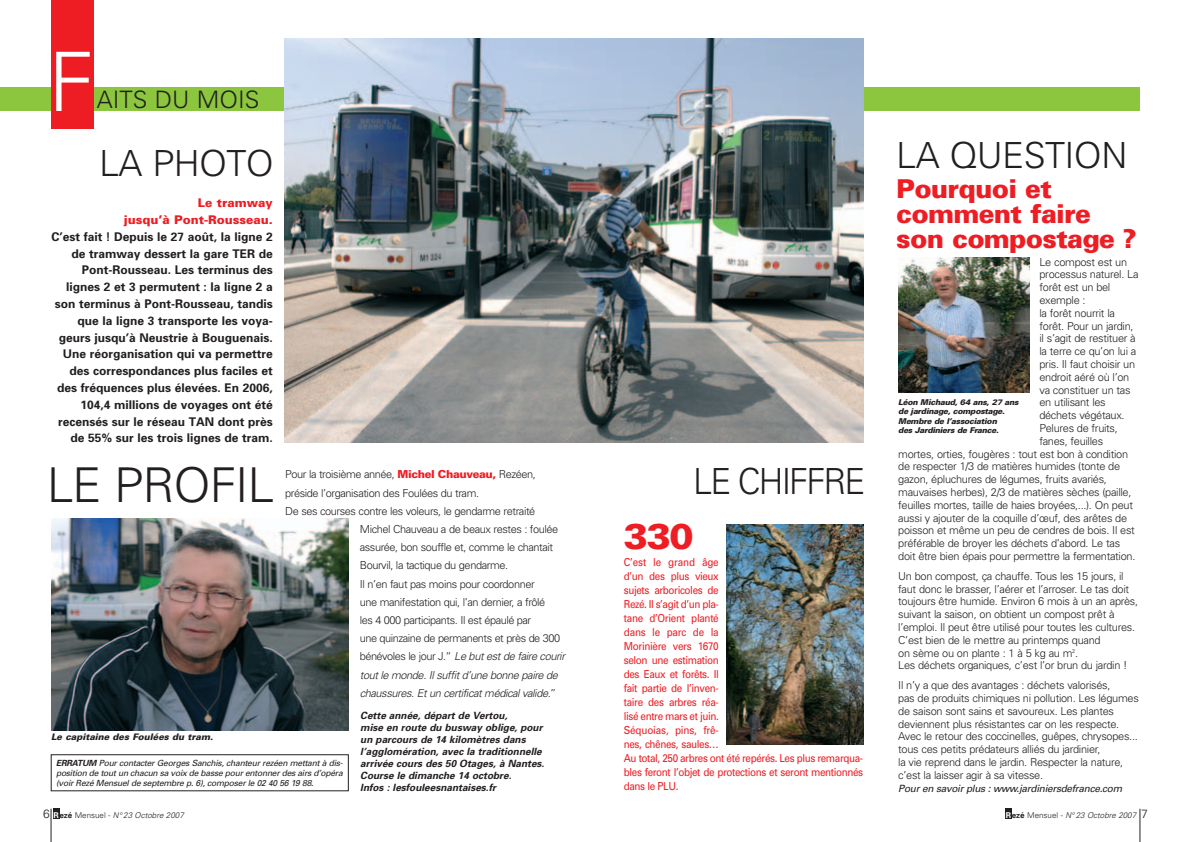
<style>
.page{position:relative;width:1191px;height:842px;background:#fff}
.page>*{position:absolute;margin:0;border:0;box-sizing:border-box;transform-origin:0 0}
.t1{font:300 82px "Univers";color:#fff}
.t2{font:300 48px "Univers";letter-spacing:-.02em;color:#231f20}
.t3{font:300 36px "Univers";letter-spacing:-.015em;color:#231f20}
.t4{font:300 36px "Univers";letter-spacing:-.055em;color:#231f20;scale:.95 1}
.t5{font:900 36px "Univers";color:#ee1d23}
.t6{font:900 26px/25px "Univers";letter-spacing:-.025em;color:#ee1d23}
.t7{font:300 24px "Univers";color:#231f20}
.t8{font:700 12px/16.8px "Univers";color:#231f20;text-align:right}
.t9{font:900 12px/16.8px "Univers";color:#ee1d23;text-align:right}
.t10{font:300 11px/12.8px "Univers";letter-spacing:-.03em;color:#231f20}
.t11{font:11px/14px "Univers";letter-spacing:-.04em;color:#ee1d23;scale:.9 1}
.t12{font:italic 300 11px "Univers";letter-spacing:-.04em;color:#231f20}
.t13{font:italic 700 10px/12px "Univers";color:#231f20}
.t14{font:italic 10px "Univers";letter-spacing:-.03em;color:#231f20}
.t15{font:italic 900 9px "Univers";color:#231f20}
.t16{font:italic 8.5px/10.2px "Univers";letter-spacing:-.03em;color:#231f20;text-align:justify}
.t17{font:italic 900 8px/9.6px "Univers";letter-spacing:-.035em;color:#231f20}
.t18{font:italic 300 8px "Univers";color:#231f20}
.s1{font-weight:900;color:#ee1d23}
.s2{font-style:normal}
.s3{font-weight:700}
.s4{font-style:normal;font-size:12px}
.s5{font-weight:700;font-style:normal;color:#fff}
.s6{font-weight:700;font-style:normal}
</style>
<div class="page">
<div style="left:0;top:88px;width:1140px;height:23px;background:#8bc63e"></div>
<img style="left:285px;top:38px;width:578px;height:404px">
<div style="left:51px;top:0;width:43px;height:129px;background:#ee1d23"></div>
<div style="left:53px;top:809px;width:6px;height:10px;background:#231f20"></div>
<hr style="left:51px;top:809px;width:1px;height:33px;background:#231f20">
<hr style="left:1139px;top:809px;width:1px;height:33px;background:#231f20">
<div style="left:1005px;top:809px;width:6px;height:10px;background:#231f20"></div>
<img style="left:51px;top:518px;width:298px;height:212px">
<img style="left:898px;top:258px;width:131px;height:135px">
<img style="left:727px;top:524px;width:136px;height:221px">
<div style="left:51px;top:754px;width:297px;height:37px;border:1px solid #231f20"></div>
<h1 class="t1" style="left:48px;top:52px;width:47px">F</h1>
<h3 class="t7" style="left:97px;top:91px;width:164px">AITS DU MOIS</h3>
<h3 class="t3" style="left:99px;top:150px;width:176px">LA PHOTO</h3>
<h3 class="t3" style="left:896px;top:142px;width:233px">LA QUESTION</h3>
<p class="t9" style="left:124px;top:196px;width:151px">Le tramway<br>jusqu’à Pont-Rousseau.</p>
<p class="t8" style="left:51px;top:229px;width:223px">C’est fait ! Depuis le 27 août, la ligne 2 de tramway dessert la gare TER de Pont-Rousseau. Les terminus des lignes 2 et 3 permutent : la ligne 2 a son terminus à Pont-Rousseau, tandis que la ligne 3 transporte les voya&shy;geurs jusqu’à Neustrie à Bouguenais.<br>Une réorganisation qui va permettre des correspondances plus faciles et des fréquences plus élevées. En 2006, 104,4 millions de voyages ont été recensés sur le réseau TAN dont près de 55% sur les trois lignes de tram.</p>
<h2 class="t2" style="left:47px;top:468px;width:229px">LE PROFIL</h2>
<p class="t10" style="left:285px;top:469px;width:252px">Pour la troisième année, <span class="s1">Michel Chauveau,</span> Rezéen,</p>
<p class="t10" style="left:285px;top:487px;width:195px">préside l’organisation des Foulées du tram.</p>
<p class="t10" style="left:285px;top:505px;width:252px">De ses courses contre les voleurs, le gendarme retraité</p>
<p class="t10" style="left:360px;top:524px;width:200px">Michel Chauveau a de beaux restes : foulée</p>
<p class="t10" style="left:360px;top:542px;width:195px">assurée, bon souffle et, comme le chantait</p>
<p class="t10" style="left:360px;top:560px;width:150px">Bourvil, la tactique du gendarme.</p>
<p class="t10" style="left:360px;top:578px;width:176px">Il n’en faut pas moins pour coordonner</p>
<p class="t10" style="left:360px;top:596px;width:187px">une manifestation qui, l’an dernier, a frôlé</p>
<p class="t10" style="left:360px;top:615px;width:173px">les 4 000 participants. Il est épaulé par</p>
<p class="t10" style="left:360px;top:633px;width:202px">une quinzaine de permanents et près de 300</p>
<p class="t12" style="left:360px;top:652px;width:207px"><span class="s2">bénévoles le jour J.“</span> Le but est de faire courir</p>
<p class="t12" style="left:360px;top:671px;width:200px">tout le monde. Il suffit d’une bonne paire de</p>
<p class="t12" style="left:360px;top:689px;width:198px">chaussures. Et un certificat médical valide.<span class="s2">”</span></p>
<p class="t15" style="left:51px;top:734px;width:163px">Le capitaine des Foulées du tram.</p>
<p class="t16" style="left:56px;top:758px;width:288px"><span class="s3">ERRATUM</span> Pour contacter Georges Sanchis, chanteur rezéen mettant à dis&shy;position de tout un chacun sa voix de basse pour entonner des airs d’opéra (voir Rezé Mensuel de septembre p. 6), composer le 02 40 56 19 88.</p>
<p class="t13" style="left:360px;top:710px;width:185px">Cette année, départ de Vertou,<br>mise en route du busway oblige, pour un parcours de 14 kilomètres dans l’agglomération, avec la traditionnelle arrivée cours des 50 Otages, à Nantes.<br>Course le dimanche 14 octobre.<br>Infos : lesfouleesnantaises.fr</p>
<h3 class="t4" style="left:693px;top:468px;width:183px">LE CHIFFRE</h3>
<h3 class="t5" style="left:624px;top:523px;width:71px">330</h3>
<p class="t11" style="left:624px;top:556px;width:267px">C’est le grand âge<br>d’un des plus vieux<br>sujets arboricoles de<br>Rezé. Il s’agit d’un pla-<br>tane d’Orient planté<br>dans le parc de la<br>Morinière vers 1670<br>selon une estimation<br>des Eaux et forêts. Il<br>fait partie de l’inven-<br>taire des arbres réa-<br>lisé entre mars et juin.<br>Séquoias, pins, frê-<br>nes, chênes, saules…<br>Au total, 250 arbres ont été repérés. Les plus remarqua&shy;bles feront l’objet de protections et seront mentionnés dans le PLU.</p>
<h3 class="t6" style="left:896px;top:178px;width:242px">Pourquoi et comment faire son compostage ?</h3>
<p class="t10" style="left:1039px;top:256px;width:89px">Le compost est un</p>
<p class="t10" style="left:1039px;top:269px;width:100px">processus naturel. La</p>
<p class="t10" style="left:1039px;top:282px;width:72px">forêt est un bel</p>
<p class="t10" style="left:1039px;top:295px;width:48px">exemple :</p>
<p class="t10" style="left:1039px;top:307px;width:77px">la forêt nourrit la</p>
<p class="t10" style="left:1039px;top:320px;width:96px">forêt. Pour un jardin,</p>
<p class="t10" style="left:1039px;top:333px;width:98px">il s’agit de restituer à</p>
<p class="t10" style="left:1039px;top:346px;width:98px">la terre ce qu’on lui a</p>
<p class="t10" style="left:1039px;top:359px;width:97px">pris. Il faut choisir un</p>
<p class="t10" style="left:1039px;top:371px;width:91px">endroit aéré où l’on</p>
<p class="t10" style="left:1039px;top:384px;width:93px">va constituer un tas</p>
<p class="t10" style="left:1039px;top:397px;width:68px">en utilisant les</p>
<p class="t10" style="left:1039px;top:410px;width:87px">déchets végétaux.</p>
<p class="t10" style="left:1039px;top:423px;width:80px">Pelures de fruits,</p>
<p class="t10" style="left:1039px;top:435px;width:65px">fanes, feuilles</p>
<p class="t10" style="left:898px;top:448px;width:231px">mortes, orties, fougères : tout est bon à condition</p>
<p class="t10" style="left:898px;top:461px;width:223px">de respecter 1/3 de matières humides (tonte de</p>
<p class="t10" style="left:898px;top:474px;width:210px">gazon, épluchures de légumes, fruits avariés,</p>
<p class="t10" style="left:898px;top:487px;width:235px">mauvaises herbes), 2/3 de matières sèches (paille,</p>
<p class="t10" style="left:898px;top:499px;width:236px">feuilles mortes, taille de haies broyées,...). On peut</p>
<p class="t10" style="left:898px;top:512px;width:230px">aussi y ajouter de la coquille d’œuf, des arêtes de</p>
<p class="t10" style="left:898px;top:525px;width:238px">poisson et même un peu de cendres de bois. Il est</p>
<p class="t10" style="left:898px;top:538px;width:223px">préférable de broyer les déchets d’abord. Le tas</p>
<p class="t10" style="left:898px;top:551px;width:239px">doit être bien épais pour permettre la fermentation.</p>
<p class="t10" style="left:898px;top:570px;width:241px">Un bon compost, ça chauffe. Tous les 15 jours, il faut donc le brasser, l’aérer et l’arroser. Le tas doit toujours être humide. Environ 6 mois à un an après, suivant la saison, on obtient un compost prêt à l’emploi. Il peut être utilisé pour toutes les cultures.<br>C’est bien de le mettre au printemps quand<br>on sème ou on plante : 1 à 5 kg au m<sup>2</sup>.<br>Les déchets organiques, c’est l’or brun du jardin !</p>
<p class="t10" style="left:898px;top:680px;width:242px">Il n’y a que des avantages : déchets valorisés,<br>pas de produits chimiques ni pollution. Les légumes de saison sont sains et savoureux. Les plantes deviennent plus résistantes car on les respecte.<br>Avec le retour des coccinelles, guêpes, chrysopes... tous ces petits prédateurs alliés du jardinier,<br>la vie reprend dans le jardin. Respecter la nature, c’est la laisser agir à sa vitesse.</p>
<p class="t14" style="left:898px;top:785px;width:225px">Pour en savoir plus : www.jardiniersdefrance.com</p>
<p class="t17" style="left:898px;top:398px;width:122px">Léon Michaud, 64 ans, 27 ans de jardinage, compostage.<br>Membre de l’association<br>des Jardiniers de France.</p>
<p class="t18" style="left:43px;top:812px;width:142px"><span class="s4">6</span> <span class="s5">R</span><span class="s6">ezé</span> <span class="s2">Mensuel -</span> N° 23 Octobre 2007</p>
<p class="t18" style="left:1005px;top:812px;width:143px"><span class="s5">R</span><span class="s6">ezé</span> <span class="s2">Mensuel -</span> N° 23 Octobre 2007 <span class="s4">7</span></p>
</div>
